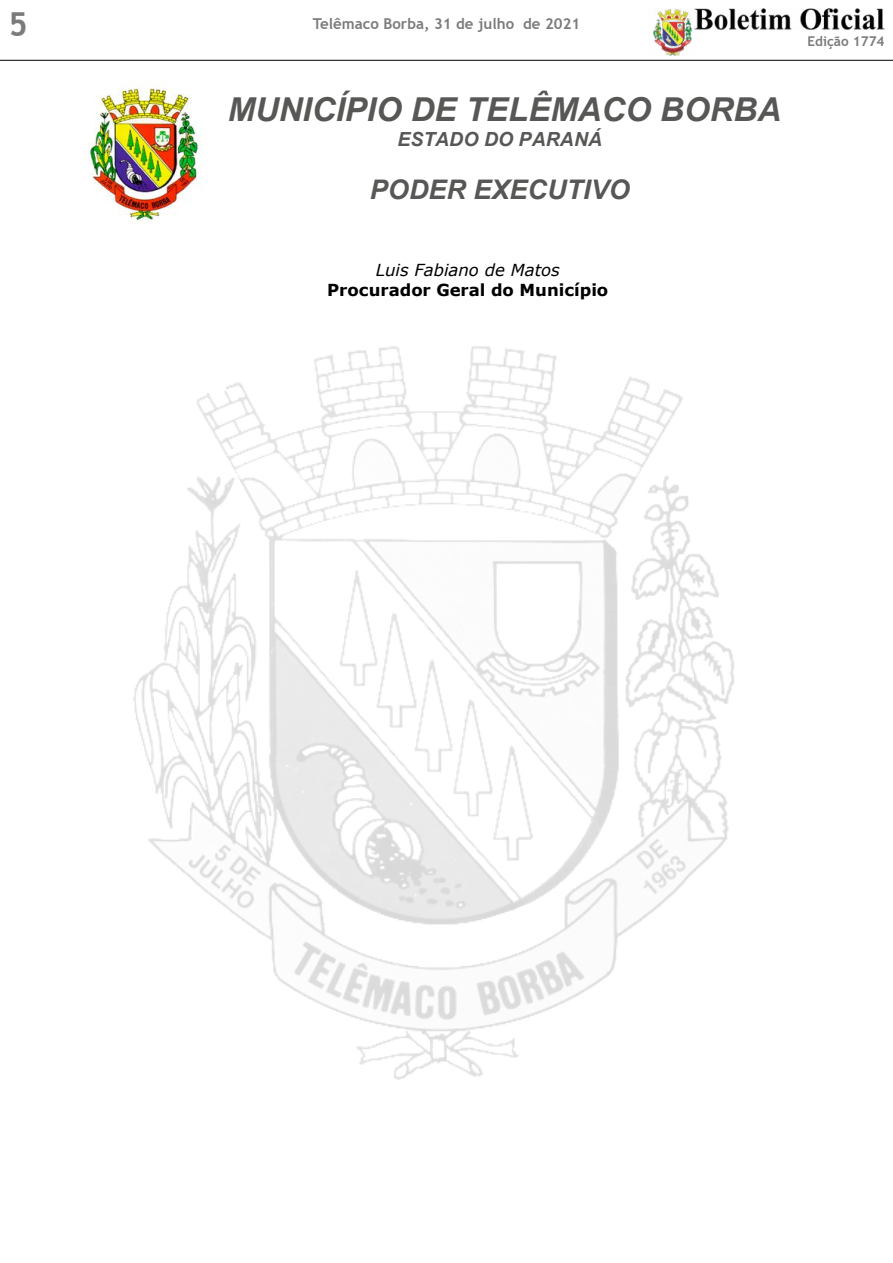
<style>
.page{position:relative;width:893px;height:1263px;background:#fff}
.page>*{position:absolute;margin:0;border:0;box-sizing:border-box;transform-origin:0 0}
.t1{font:italic 700 33px "Arial";color:#575756}
.t2{font:700 33px "Trebuchet MS";color:#7c7b7b}
.t3{font:italic 700 27px "Arial";color:#575756}
.t4{font:italic 700 19.5px "Arial";color:#575756}
.t5{font:700 16.5px "Verdana";letter-spacing:-.005em;color:#000}
.t6{font:italic 16.5px "Verdana";letter-spacing:-.005em;color:#000}
.t7{font:700 15px "Trebuchet MS";color:#7c7b7b}
.t8{font:700 13.5px "Trebuchet MS";color:#7c7b7b}
</style>
<div class="page">
<img style="left:653px;top:9px;width:43px;height:47px">
<img style="left:693px;top:8px;width:191px;height:21px">
<hr style="left:0;top:60px;width:893px;height:1px;background:#000">
<img style="left:89px;top:83px;width:114px;height:138px">
<img style="left:133px;top:346px;width:601px;height:734px">
<h1 class="t2" style="left:9px;top:3px;width:21px">5</h1>
<p class="t7" style="left:313px;top:14px;width:269px">Telêmaco Borba, 31 de julho de 2021</p>
<h1 class="t1" style="left:228px;top:87px;width:555px">MUNICÍPIO DE TELÊMACO BORBA</h1>
<h3 class="t4" style="left:397px;top:126px;width:206px">ESTADO DO PARANÁ</h3>
<h2 class="t3" style="left:370px;top:172px;width:261px">PODER EXECUTIVO</h2>
<p class="t6" style="left:376px;top:259px;width:185px">Luis Fabiano de Matos</p>
<p class="t5" style="left:327px;top:279px;width:283px">Procurador Geral do Município</p>
<p class="t8" style="left:807px;top:33px;width:79px">Edição 1774</p>
</div>
